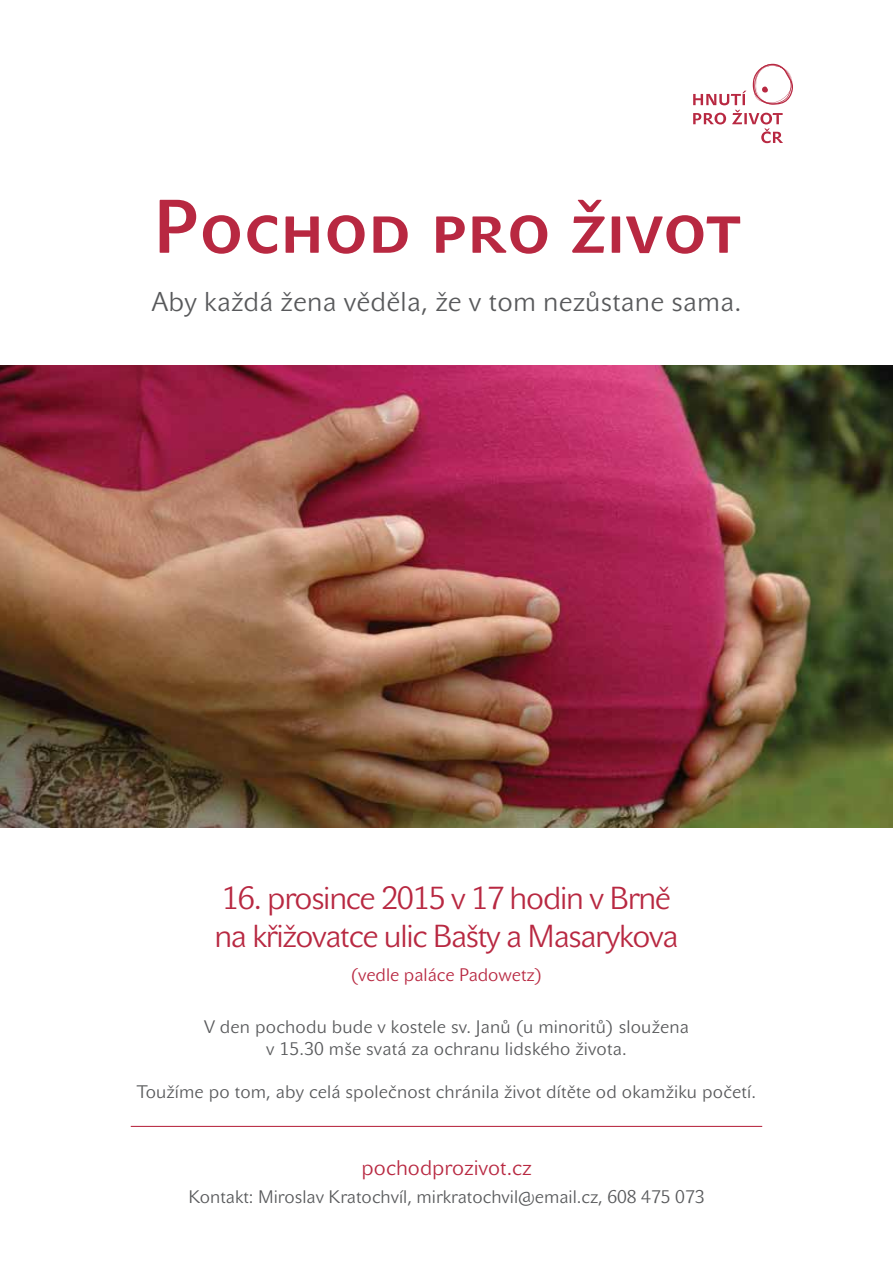
<style>
.page{position:relative;width:893px;height:1263px;background:#fff}
.page>*{position:absolute;margin:0;border:0;box-sizing:border-box;transform-origin:0 0}
.t1{font:700 75px "John Sans Lite Pro";letter-spacing:.01em;color:#b82841}
.t2{font:31.5px/37.8px "John Sans Lite Pro";letter-spacing:-.04em;color:#b82841}
.t3{font:27px "John Sans Lite Pro";letter-spacing:.01em;color:#58595b}
.t4{font:21px "John Sans Lite Pro";color:#b82841}
.t5{font:18px/21.6px "John Sans Lite Pro";letter-spacing:.01em;color:#58595b;text-align:center}
.t6{font:18px "John Sans Lite Pro";color:#b82841}
</style>
<div class="page">
<hr style="left:131px;top:1126px;width:631px;height:1px;background:#b82841">
<svg style="left:693px;top:64px;width:100px;height:79px"></svg>
<img style="left:0;top:366px;width:893px;height:462px">
<h1 class="t1" style="left:153px;top:183px;width:589px">Pochod pro život</h1>
<h3 class="t3" style="left:152px;top:286px;width:591px">Aby každá žena věděla, že v tom nezůstane sama.</h3>
<h2 class="t2" style="left:214px;top:879px;width:466px">16. prosince 2015 v 17 hodin v Brně na křižovatce ulic Bašty a Masarykova</h2>
<p class="t6" style="left:351px;top:964px;width:193px">(vedle paláce Padowetz)</p>
<p class="t5" style="left:204px;top:1016px;width:486px">V den pochodu bude v kostele sv. Janů (u minoritů) sloužena v 15.30 mše svatá za ochranu lidského života.</p>
<p class="t5" style="left:137px;top:1081px;width:621px">Toužíme po tom, aby celá společnost chránila život dítěte od okamžiku početí.</p>
<p class="t4" style="left:361px;top:1156px;width:172px">pochodprozivot.cz</p>
<p class="t5" style="left:188px;top:1186px;width:518px">Kontakt: Miroslav Kratochvíl, mirkratochvil@email.cz, 608 475 073</p>
</div>
